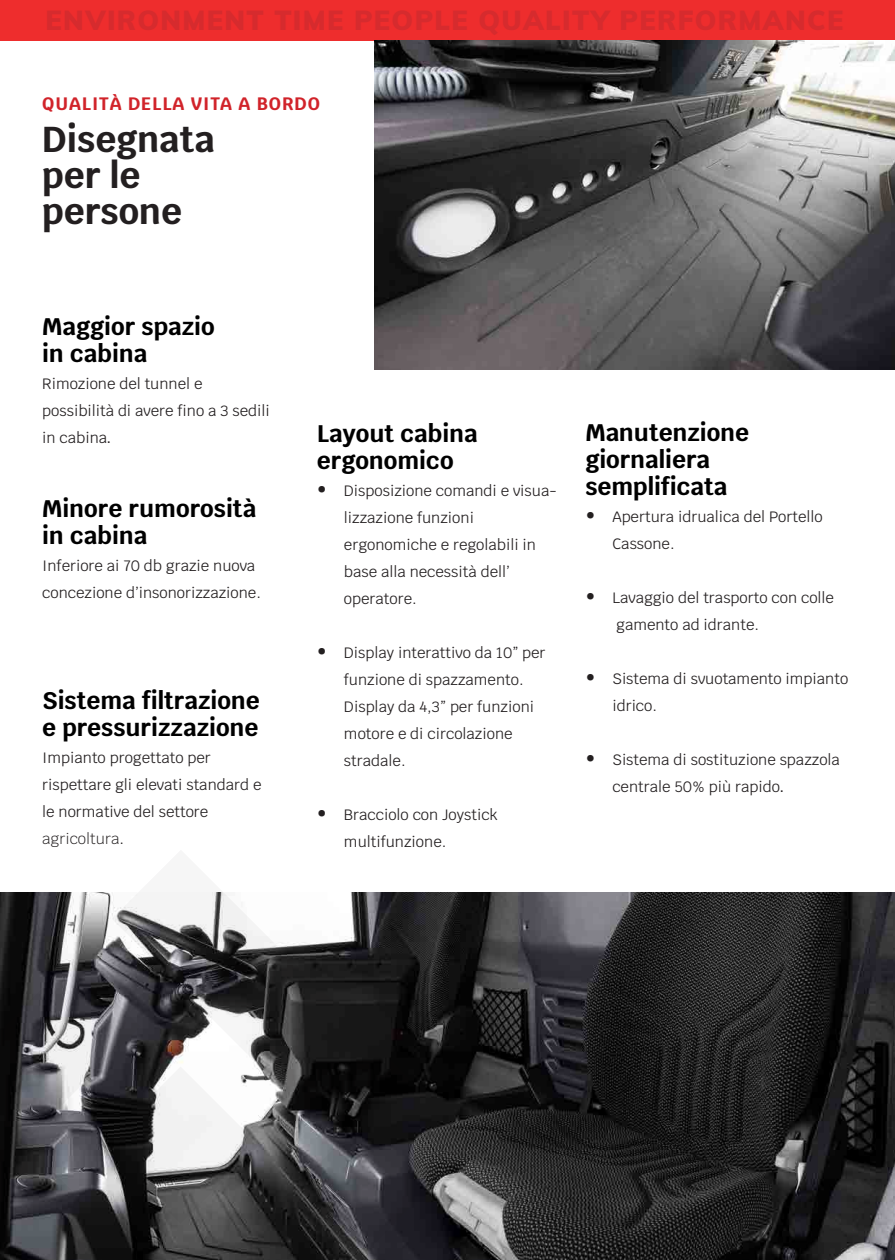
<style>
.page{position:relative;width:895px;height:1260px;background:#fff}
.page>*{position:absolute;margin:0;border:0;box-sizing:border-box;transform-origin:0 0}
.t1{font:700 36px "Krub";color:#231f20}
.t2{font:900 27px "Muli";letter-spacing:.05em;color:#d62b2e}
.t3{font:700 24px/27px "Krub";color:#000}
.t4{font:700 18px "Krub";letter-spacing:.05em;color:#d1232a}
.t5{font:15px/27px "Krub";color:#231f20}
.t6{font:300 15px "Krub";color:#231f20}
.s1{font-family:"Muli"}
.s2{font-weight:400}
.s3{font-size:18px}
</style>
<div class="page">
<div style="left:0;top:0;width:894px;height:41px;background:#ee2d2d"></div>
<img style="left:0;top:892px;width:894px;height:368px">
<img style="left:374px;top:41px;width:520px;height:328px">
<svg style="left:112px;top:892px;width:362px;height:368px;background:#454547"></svg>
<svg style="left:249px;top:1066px;width:10px;height:157px"></svg>
<svg style="left:0;top:958px;width:249px;height:302px"></svg>
<h2 class="t2" style="left:46px;top:1px;width:799px">ENVIRONMENT TIME PEOPLE QUALITY PERFORMANCE</h2>
<p class="t4" style="left:42px;top:93px;width:279px">QUALITÀ DELLA VITA A BORDO</p>
<p class="t1" style="left:42px;top:118px;width:174px">Disegnata</p>
<p class="t1" style="left:42px;top:154px;width:100px">per le</p>
<p class="t1" style="left:42px;top:190px;width:141px">persone</p>
<p class="t3" style="left:42px;top:314px;width:174px">Maggior spazio</p>
<p class="t3" style="left:42px;top:341px;width:107px">in cabina</p>
<p class="t5" style="left:42px;top:371px;width:162px">Rimozione del tunnel e</p>
<p class="t5" style="left:42px;top:398px;width:229px">possibilità di avere fino a 3 sedili in cabina<span class="s1">.</span></p>
<p class="t3" style="left:42px;top:495px;width:215px">Minore rumorosità in cabina</p>
<p class="t5" style="left:42px;top:552px;width:220px">Inferiore ai 70 db grazie nuova concezione d’insonorizzazione.</p>
<p class="t3" style="left:42px;top:687px;width:219px">Sistema filtrazione e pressurizzazione</p>
<p class="t5" style="left:42px;top:744px;width:170px">Impianto progettato per</p>
<p class="t5" style="left:42px;top:771px;width:221px">rispettare gli elevati standard e le normative del settore</p>
<p class="t6" style="left:42px;top:826px;width:83px">agricoltura<span class="s2">.</span></p>
<p class="t3" style="left:317px;top:420px;width:162px">Layout cabina</p>
<p class="t3" style="left:317px;top:447px;width:138px">ergonomico</p>
<p class="t5" style="left:344px;top:477px;width:214px;text-indent:-27px"><span class="s3">•</span> Disposizione comandi e visua&shy;lizzazione funzioni</p>
<p class="t5" style="left:344px;top:531px;width:193px">ergonomiche e regolabili in base alla necessità dell’</p>
<p class="t5" style="left:344px;top:585px;width:74px">operatore.</p>
<p class="t5" style="left:317px;top:639px;width:230px;text-align:center"><span class="s3">•</span> Display interattivo da 10” per funzione di spazzamento.</p>
<p class="t5" style="left:344px;top:693px;width:192px">Display da 4,3” per funzioni motore e di circolazione</p>
<p class="t5" style="left:344px;top:747px;width:63px">stradale.</p>
<p class="t5" style="left:317px;top:801px;width:182px"><span class="s3">•</span> Bracciolo con Joystick</p>
<p class="t5" style="left:344px;top:828px;width:104px">multifunzione.</p>
<p class="t3" style="left:585px;top:419px;width:165px">Manutenzione</p>
<p class="t3" style="left:585px;top:446px;width:126px">giornaliera</p>
<p class="t3" style="left:585px;top:473px;width:144px">semplificata</p>
<p class="t5" style="left:612px;top:503px;width:212px;text-indent:-27px"><span class="s3">•</span> Apertura idrualica del Portello<br>Cassone.</p>
<p class="t5" style="left:616px;top:584px;width:219px;text-indent:-31px"><span class="s3">•</span> Lavaggio del trasporto con colle gamento ad idrante.</p>
<p class="t5" style="left:612px;top:665px;width:237px;text-indent:-27px"><span class="s3">•</span> Sistema di svuotamento impianto idrico.</p>
<p class="t5" style="left:612px;top:746px;width:229px;text-indent:-27px"><span class="s3">•</span> Sistema di sostituzione spazzola centrale 50% più rapido<span class="s1">.</span></p>
</div>
